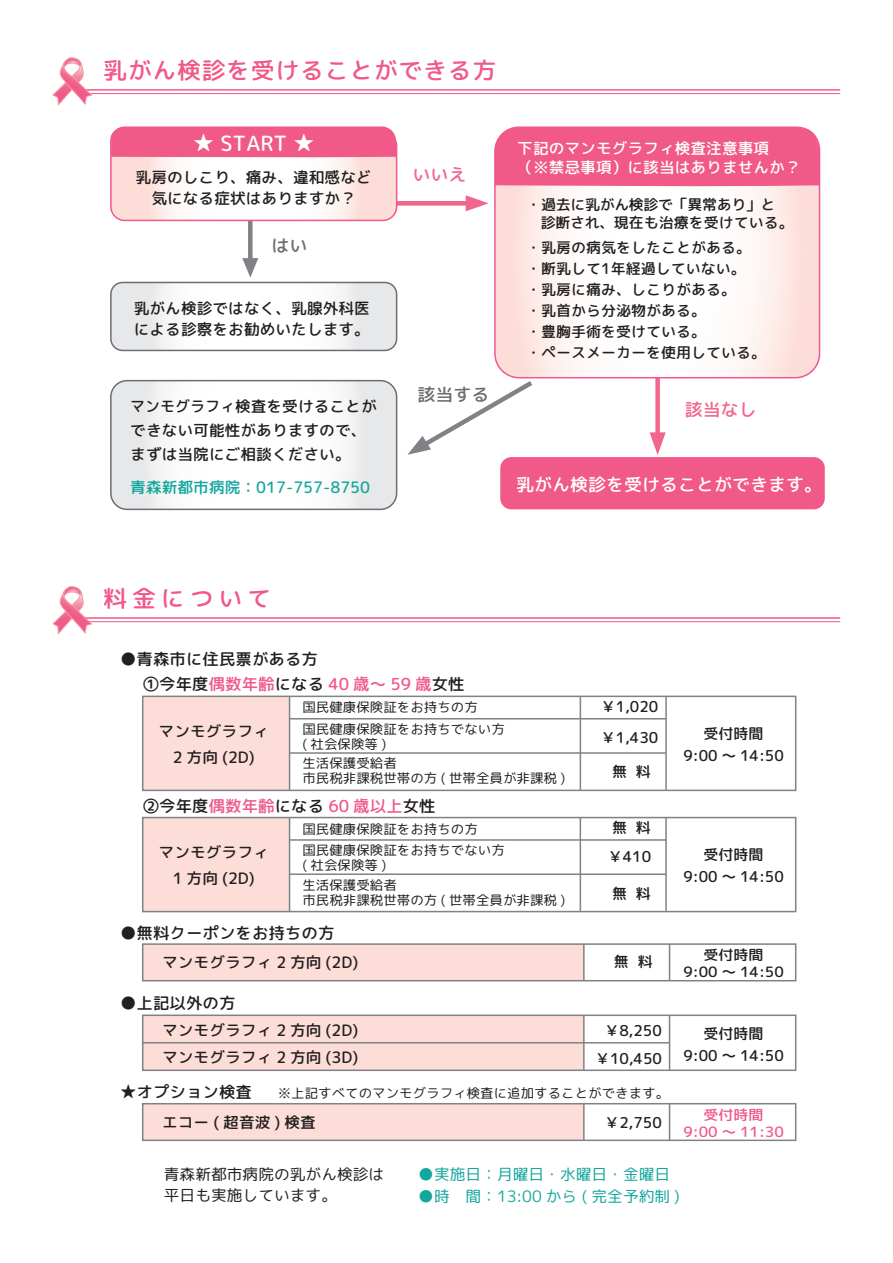
<style>
.page{position:relative;width:893px;height:1263px;background:#fff}
.page>*{position:absolute;margin:0;border:0;box-sizing:border-box;transform-origin:0 0}
.t1{font:24px "rounded mplus 2 p medium";letter-spacing:.025em;color:#f05988}
.t2{font:21px "rounded mplus 2 p medium";color:#fff}
.t3{font:18px "rounded mplus 2 p medium";color:#fff}
.t4{font:18px "rounded mplus 2 p medium";color:#f1668d}
.t5{font:18px "rounded mplus 2 p medium";color:#6c6d70}
.t6{font:16.5px/25px "rounded mplus 2 p medium";color:#231f20}
.t7{font:15.75px/25.5px "rounded mplus 2 p medium";color:#231f20;text-align:center}
.t8{font:15.75px/24px "rounded mplus 2 p medium";color:#231f20;scale:.95 1}
.t9{font:15.75px "rounded mplus 2 p regular";color:#12a79d}
.t10{font:15.75px/19.5px "rounded mplus 2 p medium";color:#fff}
.t11{font:15.75px/21px "rounded mplus 2 p regular";color:#231f20}
.t12{font:15.75px "rounded mplus 2 p medium";color:#12a79d}
.t13{font:15px/21px "rounded mplus 2 p medium";color:#231f20;text-align:center}
.t14{font:15px/18px "rounded mplus 2 p medium";letter-spacing:-.025em;color:#231f20}
.t15{font:14.25px/16.5px "rounded mplus 2 p medium";color:#231f20;text-align:center;scale:1.05 1}
.t16{font:14.25px/16.5px "rounded mplus 2 p medium";color:#f05988;text-align:center;scale:1.05 1}
.t17{font:13.5px/15px "rounded mplus 2 p regular";color:#231f20}
.s1{color:#f05988}
</style>
<div class="page">
<div style="left:143px;top:944px;width:441px;height:37px;background:#fcddd7"></div>
<div style="left:142px;top:943px;width:654px;height:38px;border:2px solid #808285"></div>
<hr style="left:583px;top:944px;width:2px;height:37px;background:#808285">
<hr style="left:669px;top:944px;width:1px;height:37px;background:#808285">
<div style="left:143px;top:1016px;width:441px;height:54px;background:#fcddd7"></div>
<hr style="left:143px;top:1042px;width:526px;height:1px;background:#808285">
<div style="left:142px;top:1014px;width:654px;height:57px;border:2px solid #808285"></div>
<hr style="left:583px;top:1015px;width:2px;height:55px;background:#808285">
<hr style="left:669px;top:1015px;width:1px;height:55px;background:#808285">
<div style="left:143px;top:696px;width:147px;height:94px;background:#fcddd7"></div>
<div style="left:142px;top:696px;width:654px;height:95px;border:2px solid #808285"></div>
<hr style="left:289px;top:696px;width:1px;height:94px;background:#808285">
<hr style="left:290px;top:752px;width:376px;height:2px;background:#808285">
<hr style="left:290px;top:718px;width:376px;height:1px;background:#808285">
<hr style="left:580px;top:696px;width:1px;height:94px;background:#808285">
<hr style="left:665px;top:696px;width:2px;height:94px;background:#808285">
<div style="left:143px;top:817px;width:147px;height:95px;background:#fcddd7"></div>
<hr style="left:289px;top:817px;width:1px;height:95px;background:#808285">
<div style="left:142px;top:817px;width:654px;height:95px;border:2px solid #808285"></div>
<hr style="left:290px;top:873px;width:376px;height:2px;background:#808285">
<hr style="left:290px;top:839px;width:376px;height:2px;background:#808285">
<hr style="left:580px;top:817px;width:1px;height:95px;background:#808285">
<hr style="left:665px;top:817px;width:2px;height:95px;background:#808285">
<div style="left:143px;top:1104px;width:441px;height:36px;background:#fcddd7"></div>
<div style="left:142px;top:1103px;width:654px;height:38px;border:2px solid #808285"></div>
<hr style="left:583px;top:1104px;width:2px;height:36px;background:#808285">
<hr style="left:669px;top:1104px;width:1px;height:36px;background:#808285">
<svg style="left:407px;top:378px;width:130px;height:77px"></svg>
<div style="left:655px;top:363px;width:5px;height:73px;background:#f1668d"></div>
<svg style="left:650px;top:432px;width:16px;height:23px"></svg>
<div style="left:378px;top:201px;width:91px;height:5px;background:#f1668d"></div>
<svg style="left:466px;top:195px;width:23px;height:16px"></svg>
<svg style="left:112px;top:381px;width:285px;height:128px"></svg>
<div style="left:110px;top:380px;width:287px;height:130px;border:2px solid #6c6d70;border-radius:16px"></div>
<div style="left:500px;top:457px;width:325px;height:52px;background:#f05988;border-radius:11px"></div>
<div style="left:248px;top:217px;width:5px;height:51px;background:#808285"></div>
<svg style="left:111px;top:258px;width:286px;height:92px"></svg>
<svg style="left:110px;top:126px;width:288px;height:96px"></svg>
<svg style="left:495px;top:187px;width:324px;height:191px"></svg>
<div style="left:494px;top:126px;width:326px;height:252px;border:2px solid #f05893;border-radius:24px"></div>
<div style="left:495px;top:127px;width:326px;height:60px;background:#f05988"></div>
<hr style="left:77px;top:617px;width:763px;height:2px;background:#f05988">
<hr style="left:77px;top:621px;width:763px;height:1px;background:#f05988">
<svg style="left:53px;top:586px;width:39px;height:48px"></svg>
<hr style="left:77px;top:89px;width:763px;height:2px;background:#f05988">
<hr style="left:77px;top:93px;width:763px;height:1px;background:#f05988">
<svg style="left:53px;top:57px;width:39px;height:49px"></svg>
<h1 class="t1" style="left:103px;top:53px;width:394px">乳がん検診を受けることができる方</h1>
<h2 class="t2" style="left:193px;top:128px;width:123px">★ START ★</h2>
<p class="t7" style="left:136px;top:167px;width:238px;line-height:21px">乳房のしこり、痛み、違和感など気になる症状はありますか？</p>
<p class="t5" style="left:272px;top:233px;width:37px">はい</p>
<p class="t7" style="left:134px;top:297px;width:238px;line-height:21px;text-align:left">乳がん検診ではなく、乳腺外科医による診察をお勧めいたします。</p>
<p class="t4" style="left:412px;top:162px;width:55px">いいえ</p>
<p class="t10" style="left:517px;top:138px;width:285px">下記のマンモグラフィ検査注意事項（※禁忌事項）に該当はありませんか？</p>
<p class="t14" style="left:526px;top:195px;width:269px">・過去に乳がん検診で「異常あり」と　診断され、現在も治療を受けている。</p>
<p class="t13" style="left:526px;top:237px;width:241px;text-align:left">・乳房の病気をしたことがある。・断乳して1年経過していない。<br>・乳房に痛み、しこりがある。<br>・乳首から分泌物がある。<br>・豊胸手術を受けている。<br>・ペースメーカーを使用している。</p>
<p class="t5" style="left:417px;top:382px;width:73px">該当する</p>
<p class="t8" style="left:130px;top:394px;width:261px">マンモグラフィ検査を受けることができない可能性がありますので、まずは当院にご相談ください。</p>
<p class="t12" style="left:130px;top:476px;width:241px">青森新都市病院：017-757-8750</p>
<p class="t3" style="left:516px;top:471px;width:307px">乳がん検診を受けることができます。</p>
<p class="t4" style="left:685px;top:396px;width:73px">該当なし</p>
<h1 class="t1" style="left:103px;top:581px;width:169px">料金について</h1>
<p class="t6" style="left:143px;top:646px;width:324px;text-indent:-23px">●青森市に住民票がある方<br>①今年度<span class="s1">偶数年齢</span>になる <span class="s1">40 歳～ 59 歳</span>女性</p>
<p class="t17" style="left:302px;top:699px;width:177px">国民健康保険証をお持ちの方</p>
<p class="t13" style="left:601px;top:691px;width:59px;line-height:30.8px;text-align:left">￥1,020￥1,430</p>
<p class="t17" style="left:302px;top:722px;width:204px">国民健康保険証をお持ちでない方( 社会保険等 )</p>
<p class="t7" style="left:159px;top:719px;width:112px">マンモグラフィ<br>2 方向 (2D)</p>
<p class="t13" style="left:683px;top:723px;width:102px;line-height:21.6px">受付時間<br>9:00 ～ 14:50</p>
<p class="t17" style="left:302px;top:756px;width:264px">生活保護受給者<br>市民税非課税世帯の方 ( 世帯全員が非課税 )</p>
<p class="t6" style="left:143px;top:793px;width:295px">②今年度<span class="s1">偶数年齢</span>になる <span class="s1">60 歳以上</span>女性</p>
<p class="t7" style="left:159px;top:840px;width:112px">マンモグラフィ<br>1 方向 (2D)</p>
<p class="t13" style="left:683px;top:844px;width:102px;line-height:21.6px">受付時間<br>9:00 ～ 14:50</p>
<p class="t13" style="left:612px;top:761px;width:40px">無 料</p>
<p class="t17" style="left:302px;top:822px;width:177px">国民健康保険証をお持ちの方</p>
<p class="t13" style="left:608px;top:813px;width:45px;line-height:28.7px;text-align:left">無 料￥410</p>
<p class="t17" style="left:302px;top:842px;width:204px">国民健康保険証をお持ちでない方( 社会保険等 )</p>
<p class="t17" style="left:302px;top:877px;width:264px">生活保護受給者<br>市民税非課税世帯の方 ( 世帯全員が非課税 )</p>
<p class="t13" style="left:612px;top:882px;width:40px">無 料</p>
<p class="t6" style="left:120px;top:920px;width:216px">●無料クーポンをお持ちの方</p>
<p class="t7" style="left:162px;top:950px;width:198px">マンモグラフィ 2 方向 (2D)</p>
<p class="t13" style="left:614px;top:951px;width:40px">無 料</p>
<p class="t6" style="left:120px;top:990px;width:117px">●上記以外の方</p>
<p class="t7" style="left:162px;top:1017px;width:198px">マンモグラフィ 2 方向 (2D)</p>
<p class="t13" style="left:604px;top:1020px;width:59px">￥8,250</p>
<p class="t7" style="left:162px;top:1045px;width:198px">マンモグラフィ 2 方向 (3D)</p>
<p class="t13" style="left:595px;top:1048px;width:68px">￥10,450</p>
<p class="t15" style="left:683px;top:947px;width:97px">受付時間<br>9:00 ～ 14:50</p>
<p class="t13" style="left:683px;top:1023px;width:102px;line-height:21.6px">受付時間<br>9:00 ～ 14:50</p>
<p class="t6" style="left:120px;top:1079px;width:134px">★オプション検査</p>
<p class="t17" style="left:278px;top:1085px;width:393px">※上記すべてのマンモグラフィ検査に追加することができます。</p>
<p class="t7" style="left:162px;top:1109px;width:155px">エコー ( 超音波 ) 検査</p>
<p class="t13" style="left:604px;top:1112px;width:59px">￥2,750</p>
<p class="t16" style="left:683px;top:1107px;width:97px">受付時間<br>9:00 ～ 11:30</p>
<p class="t11" style="left:164px;top:1163px;width:222px">青森新都市病院の乳がん検診は平日も実施しています。</p>
<p class="t9" style="left:418px;top:1163px;width:269px">●実施日：月曜日・水曜日・金曜日　</p>
<p class="t9" style="left:418px;top:1185px;width:263px">●時　間：13:00 から ( 完全予約制 )</p>
</div>
